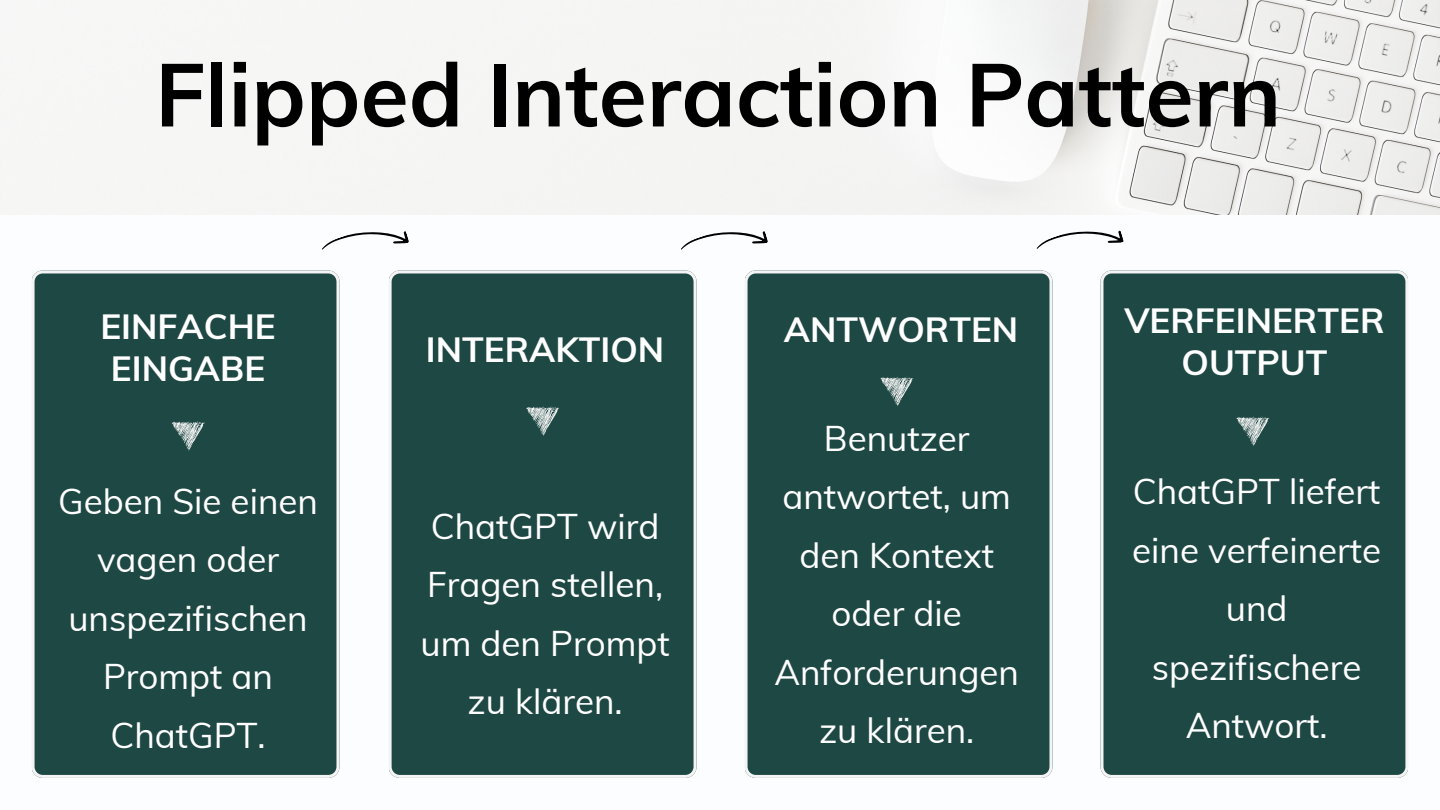
<style>
.page{position:relative;width:1440px;height:810px;background:#fbfdff}
.page>*{position:absolute;margin:0;border:0;box-sizing:border-box;transform-origin:0 0}
.t1{font:700 88px "Muli";color:#000}
.t2{font:35px/58.5px "Muli";color:#fff;text-align:center}
.t3{font:700 35px/42px "Muli";color:#fff;text-align:center}
</style>
<div class="page">
<img style="left:0;top:0;width:1440px;height:214px">
<div style="left:32px;top:270px;width:307px;height:508px;background:#1e4844"></div>
<svg style="left:172px;top:421px;width:33px;height:30px"></svg>
<svg style="left:322px;top:231px;width:87px;height:19px"></svg>
<div style="left:389px;top:270px;width:308px;height:508px;background:#1e4844"></div>
<svg style="left:526px;top:406px;width:33px;height:30px"></svg>
<div style="left:745px;top:270px;width:307px;height:508px;background:#1e4844"></div>
<svg style="left:880px;top:377px;width:33px;height:29px"></svg>
<svg style="left:681px;top:231px;width:87px;height:19px"></svg>
<div style="left:1101px;top:270px;width:307px;height:508px;background:#1e4844"></div>
<svg style="left:1236px;top:416px;width:33px;height:30px"></svg>
<svg style="left:1036px;top:230px;width:88px;height:19px"></svg>
<p class="t1" style="left:155px;top:38px;width:1128px">Flipped Interaction Pattern</p>
<p class="t3" style="left:100px;top:305px;width:177px">EINFACHE<br>EINGABE</p>
<p class="t2" style="left:58px;top:471px;width:261px">Geben Sie einen vagen oder unspezifischen<br>Prompt an<br>ChatGPT.</p>
<p class="t3" style="left:426px;top:328px;width:240px">INTERAKTION</p>
<p class="t2" style="left:421px;top:496px;width:251px">ChatGPT wird<br>Fragen stellen, um den Prompt zu klären.</p>
<p class="t3" style="left:784px;top:308px;width:236px">ANTWORTEN</p>
<p class="t2" style="left:774px;top:408px;width:246px">Benutzer antwortet, um den Kontext oder die<br>Anforderungen zu klären.</p>
<p class="t3" style="left:1124px;top:298px;width:262px">VERFEINERTER<br>OUTPUT</p>
<p class="t2" style="left:1132px;top:462px;width:250px">ChatGPT liefert eine verfeinerte und spezifischere<br>Antwort.</p>
</div>
